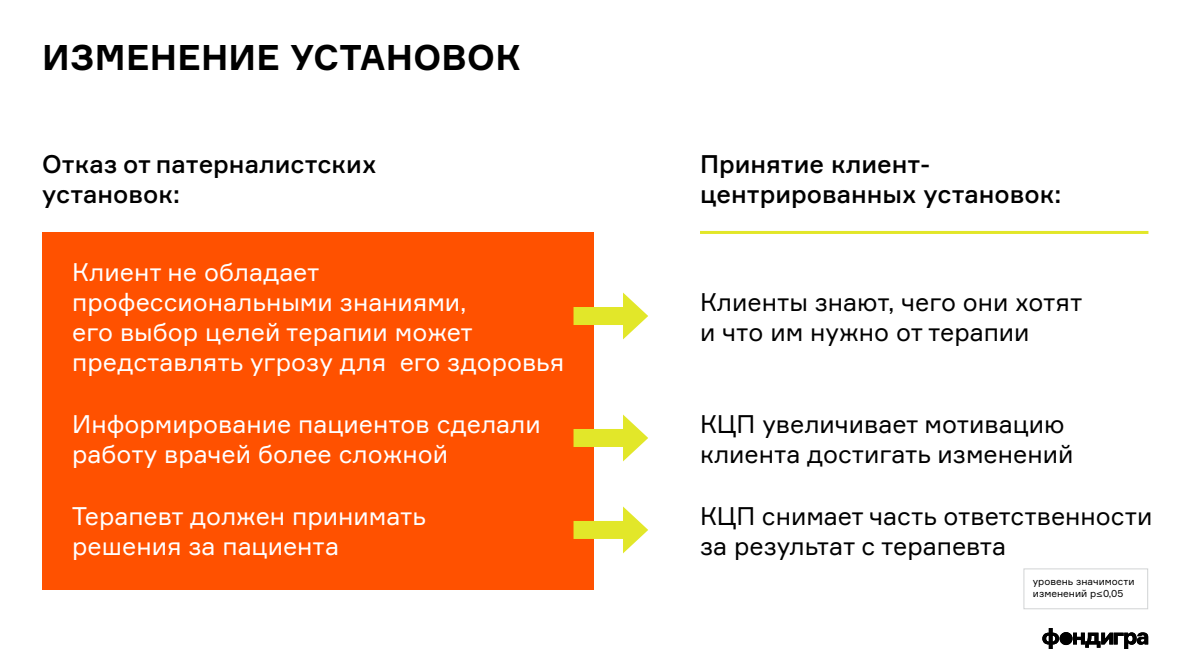
<style>
.page{position:relative;width:1191px;height:669px;background:#fff}
.page>*{position:absolute;margin:0;border:0;box-sizing:border-box;transform-origin:0 0}
.t1{font:700 35px "Formular";letter-spacing:.01em;color:#000}
.t2{font:25px/30px "Formular";color:#fff}
.t3{font:25px/30px "Formular";color:#000}
.t4{font:500 25px/30px "Formular";color:#000}
.t5{font:10px/12px "Formular";color:#000}
</style>
<div class="page">
<div style="left:43px;top:232px;width:551px;height:357px;background:#ff5100"></div>
<svg style="left:1042px;top:628px;width:17px;height:21px"></svg>
<svg style="left:1073px;top:632px;width:75px;height:17px"></svg>
<div style="left:1059px;top:632px;width:13px;height:13px;background:#000;border-radius:50%"></div>
<div style="left:1023px;top:568px;width:125px;height:41px;border:1px solid #d1d3d4"></div>
<hr style="left:700px;top:231px;width:448px;height:3px;background:#e2e729">
<div style="left:573px;top:307px;width:59px;height:18px;background:#e2e729"></div>
<svg style="left:623px;top:293px;width:25px;height:46px"></svg>
<div style="left:573px;top:429px;width:59px;height:18px;background:#e2e729"></div>
<svg style="left:623px;top:415px;width:25px;height:46px"></svg>
<div style="left:573px;top:521px;width:59px;height:18px;background:#e2e729"></div>
<svg style="left:623px;top:506px;width:25px;height:47px"></svg>
<h1 class="t1" style="left:42px;top:36px;width:480px">ИЗМЕНЕНИЕ УСТАНОВОК</h1>
<p class="t4" style="left:42px;top:149px;width:336px">Отказ от патерналистских установок:</p>
<p class="t2" style="left:72px;top:256px;width:493px">Клиент не обладает профессиональными знаниями,<br>его выбор целей терапии может представлять угрозу для его здоровья</p>
<p class="t2" style="left:72px;top:408px;width:470px">Информирование пациентов сделали работу врачей более сложной</p>
<p class="t2" style="left:72px;top:500px;width:355px">Терапевт должен принимать решения за пациента</p>
<p class="t4" style="left:700px;top:149px;width:363px">Принятие клиент&shy;центрированных установок:</p>
<p class="t3" style="left:700px;top:286px;width:384px">Клиенты знают, чего они хотят и что им нужно от терапии</p>
<p class="t3" style="left:700px;top:408px;width:375px">КЦП увеличивает мотивацию клиента достигать изменений</p>
<p class="t3" style="left:700px;top:500px;width:454px">КЦП снимает часть ответственности за результат с терапевта</p>
<p class="t5" style="left:1033px;top:576px;width:103px">уровень значимости изменений р≤0,05</p>
</div>
